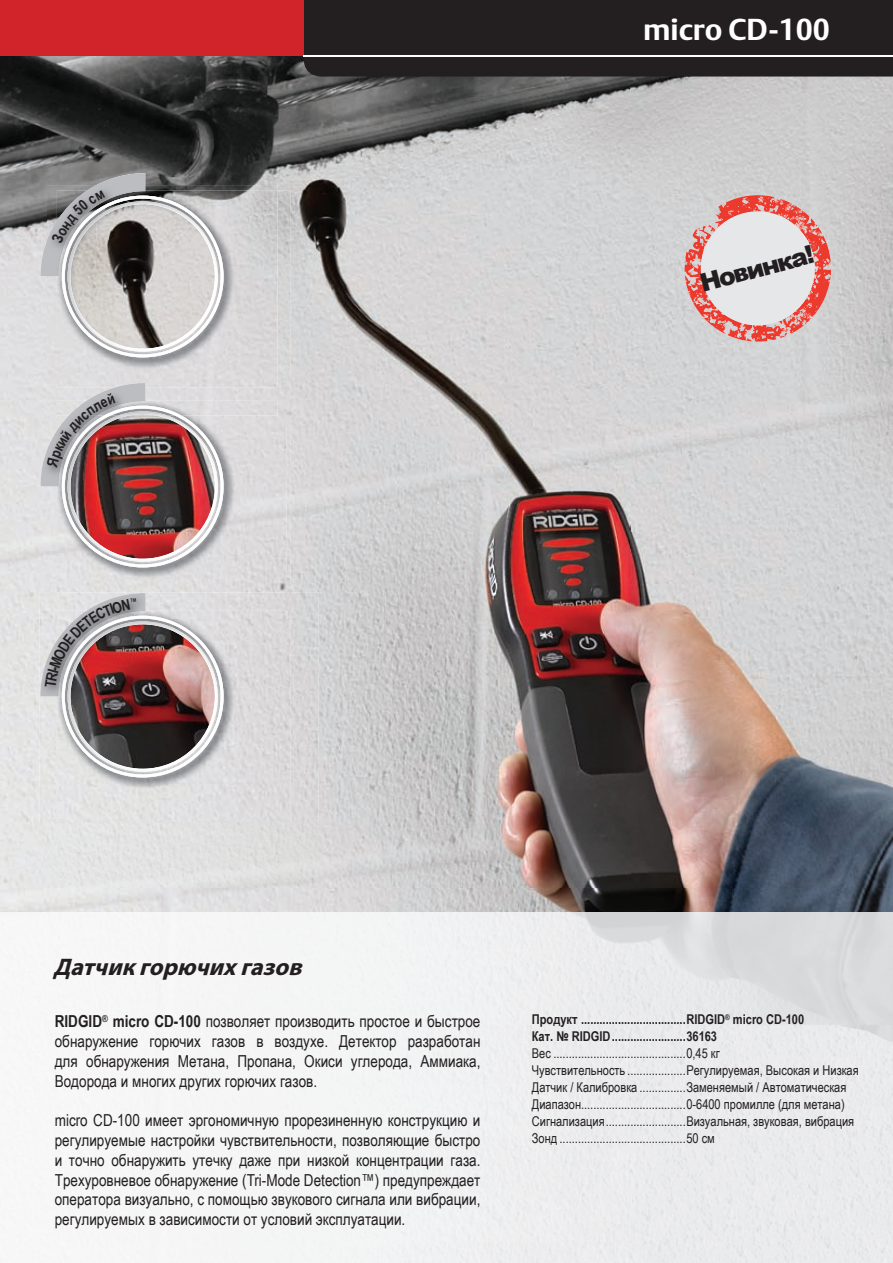
<style>
.page{position:relative;width:893px;height:1263px;background:#fff}
.page>*{position:absolute;margin:0;border:0;box-sizing:border-box;transform-origin:0 0}
.t1{font:700 30px "DTL Argo T";color:#fff}
.t2{font:900 25.2px "Arial";color:#231f20}
.t3{font:italic 700 24px "Myriad Pro";color:#231f20}
.t4{font:16.5px/19.8px "Arial Narrow";color:#231f20;text-align:justify}
.t5{font:13.5px/17px "Arial Narrow";color:#231f20}
.t6{font:700 13.5px/17px "Arial Narrow";color:#231f20}
.s1{font-weight:700}
</style>
<div class="page">
<img style="left:0;top:889px;width:893px;height:374px">
<img style="left:0;top:55px;width:630px;height:172px">
<img style="left:630px;top:77px;width:263px;height:812px">
<div style="left:0;top:227px;width:52px;height:662px;background:#e2e2e2"></div>
<img style="left:290px;top:227px;width:341px;height:407px">
<img style="left:316px;top:634px;width:315px;height:255px">
<div style="left:263px;top:823px;width:53px;height:66px;background:#dcdcdb"></div>
<div style="left:304px;top:0;width:589px;height:77px;background:#231f20"></div>
<div style="left:0;top:0;width:304px;height:55px;background:#d1232a"></div>
<img style="left:277px;top:191px;width:13px;height:210px">
<img style="left:224px;top:401px;width:66px;height:23px">
<div style="left:57px;top:823px;width:233px;height:21px;background:#e1e1e1"></div>
<hr style="left:304px;top:55px;width:589px;height:2px;background:#fff">
<img style="left:698px;top:226px;width:14px;height:14px">
<img style="left:684px;top:229px;width:24px;height:88px">
<svg style="left:707px;top:225px;width:11px;height:7px"></svg>
<svg style="left:778px;top:320px;width:4px;height:4px"></svg>
<img style="left:715px;top:198px;width:68px;height:29px">
<svg style="left:780px;top:332px;width:11px;height:6px"></svg>
<svg style="left:746px;top:338px;width:6px;height:3px"></svg>
<div style="left:701px;top:211px;width:114px;height:114px;background:#e6e7e9;border-radius:50%"></div>
<img style="left:47px;top:185px;width:230px;height:216px">
<img style="left:57px;top:191px;width:220px;height:197px">
<img style="left:42px;top:567px;width:15px;height:25px">
<svg style="left:277px;top:388px;width:10px;height:13px"></svg>
<img style="left:57px;top:424px;width:230px;height:168px">
<img style="left:224px;top:401px;width:53px;height:14px">
<img style="left:39px;top:592px;width:280px;height:231px">
<img style="left:287px;top:592px;width:3px;height:19px">
<img style="left:57px;top:634px;width:233px;height:189px">
<img style="left:224px;top:611px;width:66px;height:23px">
<img style="left:224px;top:611px;width:63px;height:7px">
<img style="left:804px;top:296px;width:8px;height:29px">
<img style="left:768px;top:197px;width:10px;height:16px">
<svg style="left:40px;top:173px;width:184px;height:184px;background:#b1afae"></svg>
<img style="left:40px;top:383px;width:184px;height:184px">
<svg style="left:40px;top:593px;width:184px;height:184px;background:#9e8a8a"></svg>
<h1 class="t1" style="left:643px;top:12px;width:188px">micro CD-100</h1>
<h2 class="t2" style="left:696px;top:266px;width:118px;rotate:-15deg">Новинка!</h2>
<h3 class="t3" style="left:54px;top:951px;width:257px">Датчикгорючихгазов</h3>
<p class="t4" style="left:55px;top:1011px;width:427px"><span class="s1">RIDGID</span><sup>®</sup> <span class="s1">micro CD-100</span> позволяет производить простое и быстрое обнаружение горючих газов в воздухе. Детектор разработан для обнаружения Метана, Пропана, Окиси углерода, Аммиака, Водорода и многих других горючих газов.</p>
<p class="t4" style="left:55px;top:1110px;width:427px">micro CD-100 имеет эргономичную прорезиненную конструкцию и регулируемые настройки чувствительности, позволяющие быстро и точно обнаружить утечку даже при низкой концентрации газа.<br>Трехуровневое обнаружение (Tri-Mode Detection™) предупреждает оператора визуально, с помощью звукового сигнала или вибрации, регулируемых в зависимости от условий эксплуатации.</p>
<p class="t6" style="left:532px;top:1010px;width:274px">Продукт ..................................RIDGID<sup>®</sup> micro CD-100<br>Кат. № RIDGID ........................36163</p>
<p class="t5" style="left:532px;top:1044px;width:328px">Вес ...........................................0,45 кг<br>Чувствительность ...................Регулируемая, Высокая и Низкая Датчик / Калибровка ...............Заменяемый / Автоматическая Диапазон..................................0-6400 промилле (для метана)<br>Сигнализация ..........................Визуальная, звуковая, вибрация Зонд .........................................50 см</p>
</div>
